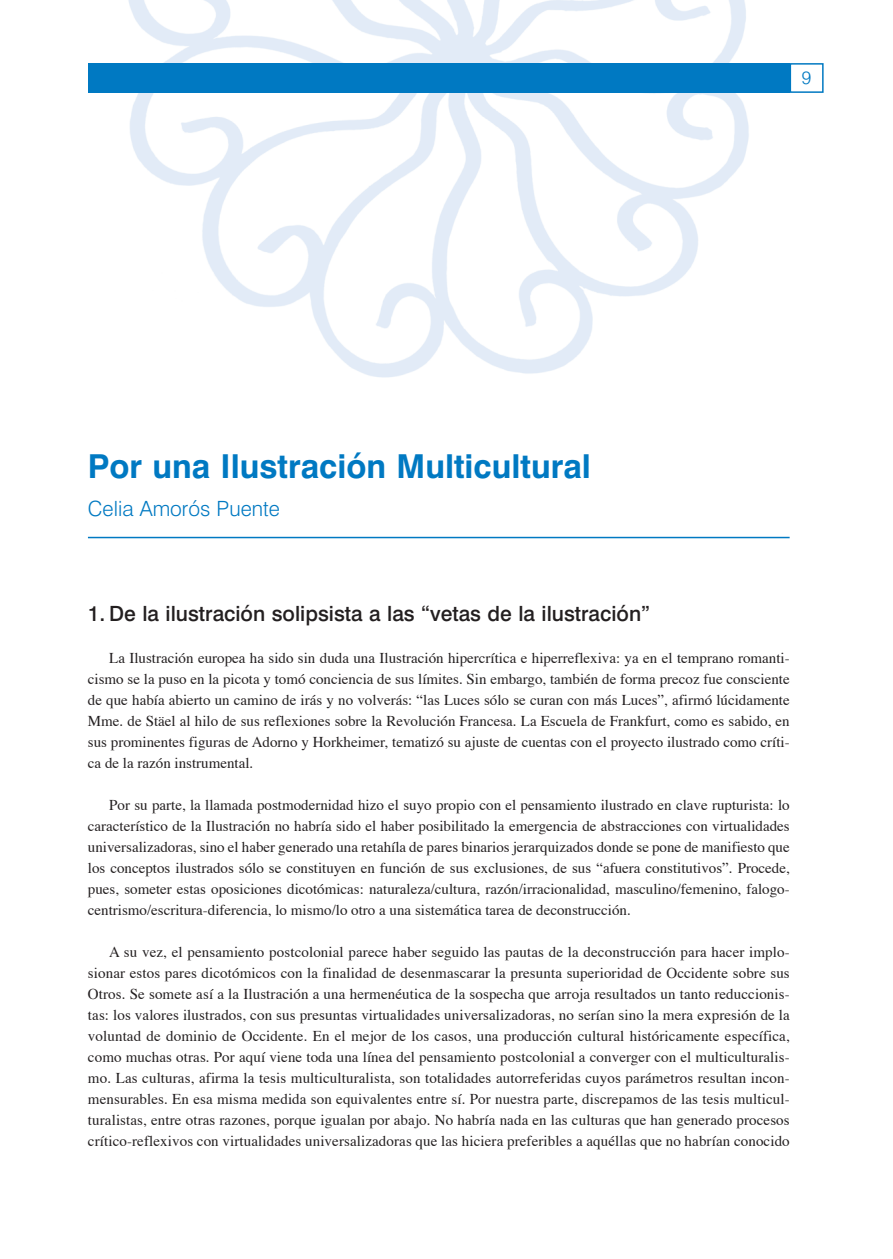
<style>
.page{position:relative;width:893px;height:1259px;background:#fff}
.page>*{position:absolute;margin:0;border:0;box-sizing:border-box;transform-origin:0 0}
.t1{font:700 33px "Swiss 721 BT";color:#0079c2}
.t2{font:500 21px "Swiss 721 BT";color:#231f20}
.t3{font:300 21px "Swiss 721 BT";color:#0079c2}
.t4{font:300 18px "Swiss 721 BT";color:#0079c2}
.t5{font:15px/21px "Times";color:#231f20;text-align:justify}
</style>
<div class="page">
<svg style="left:87px;top:0;width:737px;height:539px"></svg>
<p class="t4" style="left:802px;top:71px;width:11px">9</p>
<h1 class="t1" style="left:88px;top:455px;width:505px">Por una Ilustración Multicultural</h1>
<h2 class="t3" style="left:88px;top:501px;width:194px">Celia Amorós Puente</h2>
<h2 class="t2" style="left:88px;top:606px;width:564px">1. De la ilustración solipsista a las “vetas de la ilustración”</h2>
<p class="t5" style="left:88px;top:648px;width:703px;text-indent:21px">La Ilustración europea ha sido sin duda una Ilustración hipercrítica e hiperreflexiva: ya en el temprano romanti&shy;cismo se la puso en la picota y tomó conciencia de sus límites. Sin embargo, también de forma precoz fue consciente de que había abierto un camino de irás y no volverás: “las Luces sólo se curan con más Luces”, afirmó lúcidamente Mme. de Stäel al hilo de sus reflexiones sobre la Revolución Francesa. La Escuela de Frankfurt, como es sabido, en sus prominentes figuras de Adorno y Horkheimer, tematizó su ajuste de cuentas con el proyecto ilustrado como críti&shy;ca de la razón instrumental.</p>
<p class="t5" style="left:88px;top:795px;width:703px;text-indent:21px">Por su parte, la llamada postmodernidad hizo el suyo propio con el pensamiento ilustrado en clave rupturista: lo característico de la Ilustración no habría sido el haber posibilitado la emergencia de abstracciones con virtualidades universalizadoras, sino el haber generado una retahíla de pares binarios jerarquizados donde se pone de manifiesto que los conceptos ilustrados sólo se constituyen en función de sus exclusiones, de sus “afuera constitutivos”. Procede, pues, someter estas oposiciones dicotómicas: naturaleza/cultura, razón/irracionalidad, masculino/femenino, falogo&shy;centrismo/escritura-diferencia, lo mismo/lo otro a una sistemática tarea de deconstrucción.</p>
<p class="t5" style="left:88px;top:942px;width:703px;text-indent:21px">A su vez, el pensamiento postcolonial parece haber seguido las pautas de la deconstrucción para hacer implo&shy;sionar estos pares dicotómicos con la finalidad de desenmascarar la presunta superioridad de Occidente sobre sus Otros. Se somete así a la Ilustración a una hermenéutica de la sospecha que arroja resultados un tanto reduccionis&shy;tas: los valores ilustrados, con sus presuntas virtualidades universalizadoras, no serían sino la mera expresión de la voluntad de dominio de Occidente. En el mejor de los casos, una producción cultural históricamente específica, como muchas otras. Por aquí viene toda una línea del pensamiento postcolonial a converger con el multiculturalis&shy;mo. Las culturas, afirma la tesis multiculturalista, son totalidades autorreferidas cuyos parámetros resultan incon&shy;mensurables. En esa misma medida son equivalentes entre sí. Por nuestra parte, discrepamos de las tesis multicul&shy;turalistas, entre otras razones, porque igualan por abajo. No habría nada en las culturas que han generado procesos crítico-reflexivos con virtualidades universalizadoras que las hiciera preferibles a aquéllas que no habrían conocido</p>
</div>
